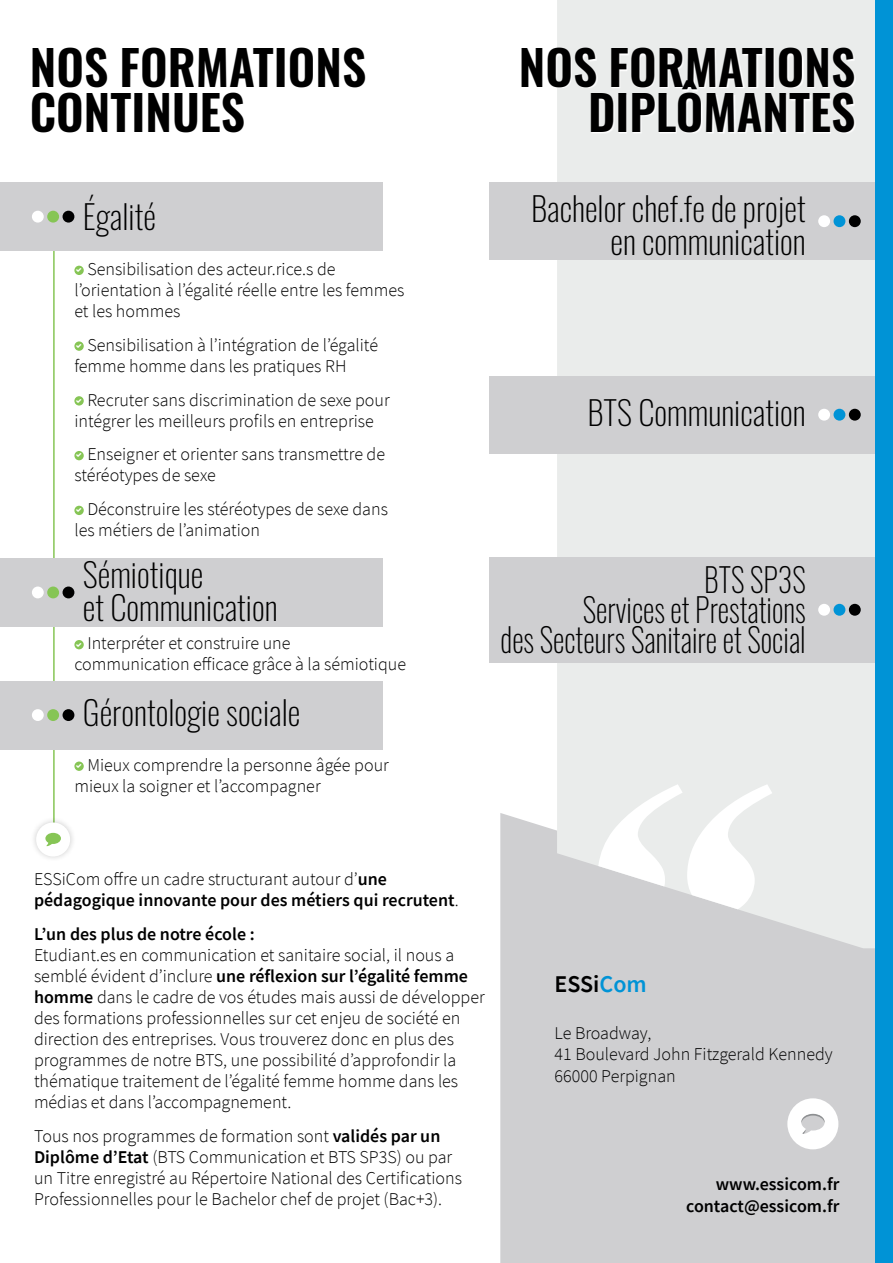
<style>
.page{position:relative;width:893px;height:1263px;background:#fff}
.page>*{position:absolute;margin:0;border:0;box-sizing:border-box;transform-origin:0 0}
.t1{font:600 48px/45px "Oswald";color:#000;text-align:right}
.t2{font:200 33px/33px "Oswald";color:#000;text-align:right}
.t3{font:200 33px/30px "Oswald";color:#000;text-align:right;scale:.9 1}
.t4{font:600 24px "Source Sans Pro";color:#000}
.t5{font:300 18px/21px "Source Sans Pro";color:#000}
.t6{font:600 18px/21px "Source Sans Pro";color:#000}
.s1{font-weight:300}
.s2{font-weight:600}
.s3{color:#0093d6}
</style>
<div class="page">
<hr style="left:53px;top:217px;width:2px;height:622px;background:#86c555">
<div style="left:30px;top:816px;width:46px;height:47px;background:#000;opacity:.2"></div>
<div style="left:36px;top:822px;width:34px;height:34px;background:#fff;border-radius:50%"></div>
<svg style="left:45px;top:833px;width:16px;height:13px"></svg>
<div style="left:500px;top:813px;width:376px;height:450px;background:#cfcfd1"></div>
<div style="left:787px;top:1098px;width:51px;height:51px;background:#fff;border-radius:50%"></div>
<svg style="left:801px;top:1114px;width:24px;height:20px"></svg>
<svg style="left:557px;top:0;width:319px;height:948px;background:#e7e9e9"></svg>
<svg style="left:598px;top:784px;width:174px;height:125px"></svg>
<div style="left:521px;top:50px;width:334px;height:83px;background:linear-gradient(to right,#f7f7f7,#f4f5f4)"></div>
<div style="left:489px;top:557px;width:404px;height:105px;background:#cfcfd1"></div>
<div style="left:818px;top:604px;width:12px;height:12px;background:#fff;border-radius:50%"></div>
<div style="left:833px;top:604px;width:12px;height:12px;background:#0093d6;border-radius:50%"></div>
<div style="left:849px;top:604px;width:12px;height:12px;background:#000;border-radius:50%"></div>
<div style="left:489px;top:376px;width:404px;height:77px;background:#cfcfd1"></div>
<div style="left:818px;top:409px;width:12px;height:12px;background:#fff;border-radius:50%"></div>
<div style="left:833px;top:409px;width:12px;height:12px;background:#0093d6;border-radius:50%"></div>
<div style="left:849px;top:409px;width:12px;height:12px;background:#000;border-radius:50%"></div>
<div style="left:489px;top:183px;width:404px;height:77px;background:#cfcfd1"></div>
<div style="left:818px;top:215px;width:12px;height:12px;background:#fff;border-radius:50%"></div>
<div style="left:833px;top:215px;width:12px;height:12px;background:#0093d6;border-radius:50%"></div>
<div style="left:849px;top:215px;width:12px;height:12px;background:#000;border-radius:50%"></div>
<div style="left:74px;top:266px;width:10px;height:9px;background:#86c555;border-radius:50%"></div>
<svg style="left:74px;top:341px;width:10px;height:10px"></svg>
<svg style="left:74px;top:396px;width:10px;height:10px"></svg>
<div style="left:74px;top:451px;width:10px;height:9px;background:#86c555;border-radius:50%"></div>
<div style="left:74px;top:506px;width:10px;height:9px;background:#86c555;border-radius:50%"></div>
<div style="left:74px;top:640px;width:10px;height:9px;background:#86c555;border-radius:50%"></div>
<svg style="left:74px;top:761px;width:10px;height:10px"></svg>
<div style="left:0;top:183px;width:383px;height:68px;background:#cfcfd1"></div>
<div style="left:32px;top:211px;width:12px;height:12px;background:#fff;border-radius:50%"></div>
<div style="left:47px;top:211px;width:12px;height:12px;background:#86c555;border-radius:50%"></div>
<div style="left:63px;top:211px;width:11px;height:12px;background:#000;border-radius:50%"></div>
<div style="left:0;top:681px;width:383px;height:68px;background:#cfcfd1"></div>
<div style="left:32px;top:709px;width:12px;height:12px;background:#fff;border-radius:50%"></div>
<div style="left:47px;top:709px;width:12px;height:12px;background:#86c555;border-radius:50%"></div>
<div style="left:63px;top:709px;width:11px;height:12px;background:#000;border-radius:50%"></div>
<div style="left:0;top:558px;width:383px;height:68px;background:#cfcfd1"></div>
<div style="left:32px;top:586px;width:12px;height:12px;background:#fff;border-radius:50%"></div>
<div style="left:47px;top:586px;width:12px;height:12px;background:#86c555;border-radius:50%"></div>
<div style="left:63px;top:586px;width:11px;height:12px;background:#000;border-radius:50%"></div>
<div style="left:876px;top:0;width:17px;height:1263px;background:#0093d6"></div>
<svg style="left:76px;top:344px;width:5px;height:4px"></svg>
<svg style="left:76px;top:399px;width:5px;height:4px"></svg>
<svg style="left:76px;top:764px;width:5px;height:4px"></svg>
<h1 class="t1" style="left:30px;top:40px;width:338px;text-align:left">NOS FORMATIONS<br>CONTINUES</h1>
<h2 class="t2" style="left:83px;top:197px;width:74px">Égalité</h2>
<p class="t5" style="left:74px;top:259px;width:332px;text-indent:13px">Sensibilisation des acteur.rice.s de l’orientation à l’égalité réelle entre les femmes et les hommes</p>
<p class="t5" style="left:74px;top:334px;width:305px;text-indent:13px">Sensibilisation à l’intégration de l’égalité femme homme dans les pratiques RH</p>
<p class="t5" style="left:74px;top:389px;width:317px;text-indent:13px">Recruter sans discrimination de sexe pour intégrer les meilleurs profils en entreprise</p>
<p class="t5" style="left:74px;top:444px;width:312px;text-indent:13px">Enseigner et orienter sans transmettre de stéréotypes de sexe</p>
<p class="t5" style="left:74px;top:499px;width:315px;text-indent:13px">Déconstruire les stéréotypes de sexe dans les métiers de l’animation</p>
<h2 class="t2" style="left:83px;top:555px;width:196px;text-align:left">Sémiotique<br>et Communication</h2>
<p class="t5" style="left:74px;top:633px;width:333px;text-indent:13px">Interpréter et construire une communication efficace grâce à la sémiotique</p>
<h2 class="t2" style="left:83px;top:693px;width:219px">Gérontologie sociale</h2>
<p class="t5" style="left:74px;top:754px;width:316px;text-indent:13px">Mieux comprendre la personne âgée pour mieux la soigner et l’accompagner</p>
<h1 class="t1" style="left:519px;top:40px;width:338px">NOS FORMATIONS<br>DIPLÔMANTES</h1>
<h2 class="t2" style="left:531px;top:189px;width:276px">Bachelor chef.fe de projet en communication</h2>
<h2 class="t2" style="left:587px;top:393px;width:220px">BTS Communication</h2>
<h2 class="t3" style="left:501px;top:562px;width:341px">BTS SP3S<br>Services et Prestations<br>des Secteurs Sanitaire et Social</h2>
<p class="t6" style="left:34px;top:868px;width:426px"><span class="s1">ESSiCom offre un cadre structurant autour d’</span>une pédagogique innovante pour des métiers qui recrutent<span class="s1">.</span></p>
<p class="t6" style="left:34px;top:923px;width:222px">L’un des plus de notre école :</p>
<p class="t5" style="left:34px;top:944px;width:452px">Etudiant.es en communication et sanitaire social, il nous a semblé évident d’inclure <span class="s2">une réflexion sur l’égalité femme homme</span> dans le cadre de vos études mais aussi de développer des formations professionnelles sur cet enjeu de société en direction des entreprises. Vous trouverez donc en plus des programmes de notre BTS, une possibilité d’approfondir la thématique traitement de l’égalité femme homme dans les médias et dans l’accompagnement.</p>
<p class="t5" style="left:34px;top:1125px;width:430px">Tous nos programmes de formation sont <span class="s2">validés par un Diplôme d’Etat</span> (BTS Communication et BTS SP3S) ou par un Titre enregistré au Répertoire National des Certifications Professionnelles pour le Bachelor chef de projet (Bac+3).</p>
<h3 class="t4" style="left:554px;top:968px;width:94px">ESSi<span class="s3">Com</span></h3>
<p class="t5" style="left:554px;top:1022px;width:280px;line-height:21.6px">Le Broadway,<br>41 Boulevard John Fitzgerald Kennedy<br>66000 Perpignan</p>
<p class="t6" style="left:686px;top:1173px;width:155px;line-height:21.6px;text-align:right">www.essicom.fr contact@essicom.fr</p>
</div>
